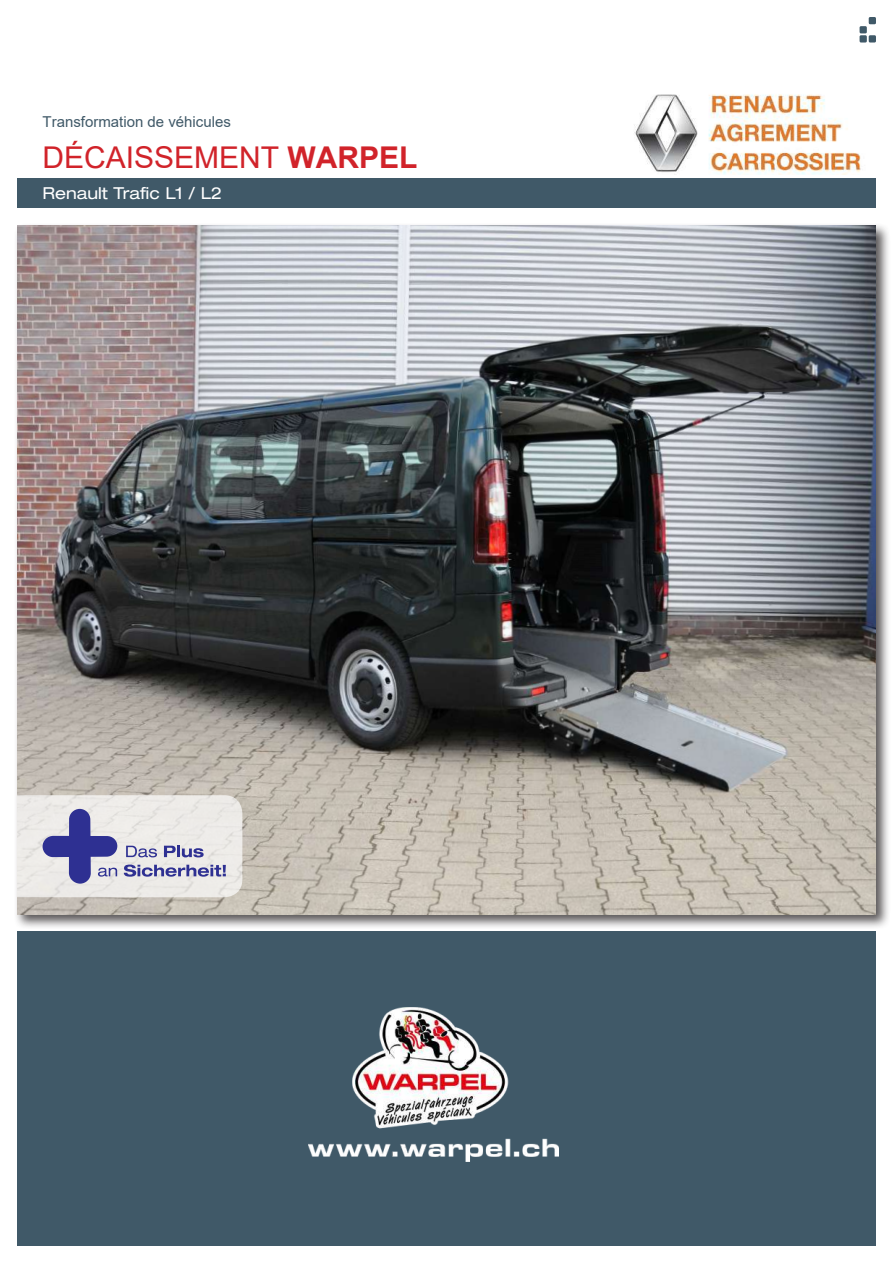
<style>
.page{position:relative;width:893px;height:1263px;background:#fff}
.page>*{position:absolute;margin:0;border:0;box-sizing:border-box;transform-origin:0 0}
.t1{font:30px "Arial";color:#d1232a}
.t2{font:expanded 16.5px "Helvetica Neue LT Std";color:#fff}
.t3{font:15px "Arial";color:#405968}
.s1{font-weight:700}
</style>
<div class="page">
<div style="left:17px;top:179px;width:859px;height:29px;background:#405968"></div>
<div style="left:17px;top:931px;width:859px;height:315px;background:#405968"></div>
<div style="left:869px;top:17px;width:7px;height:7px;background:#405968;border-radius:2px"></div>
<div style="left:859px;top:26px;width:8px;height:7px;background:#405968;border-radius:2px"></div>
<div style="left:859px;top:35px;width:8px;height:8px;background:#405968;border-radius:2px"></div>
<div style="left:869px;top:35px;width:7px;height:8px;background:#405968;border-radius:2px"></div>
<div style="left:14px;top:222px;width:877px;height:707px;background:#231f20;opacity:.75"></div>
<img style="left:17px;top:225px;width:859px;height:689px">
<svg style="left:17px;top:795px;width:225px;height:102px;background:#d0ceda"></svg>
<img style="left:634px;top:94px;width:227px;height:81px">
<img style="left:309px;top:1007px;width:249px;height:154px">
<p class="t3" style="left:43px;top:111px;width:190px">Transformation de véhicules</p>
<h1 class="t1" style="left:43px;top:137px;width:377px">DÉCAISSEMENT <span class="s1">WARPEL</span></h1>
<p class="t2" style="left:43px;top:183px;width:181px">Renault Trafic L1 / L2</p>
</div>
